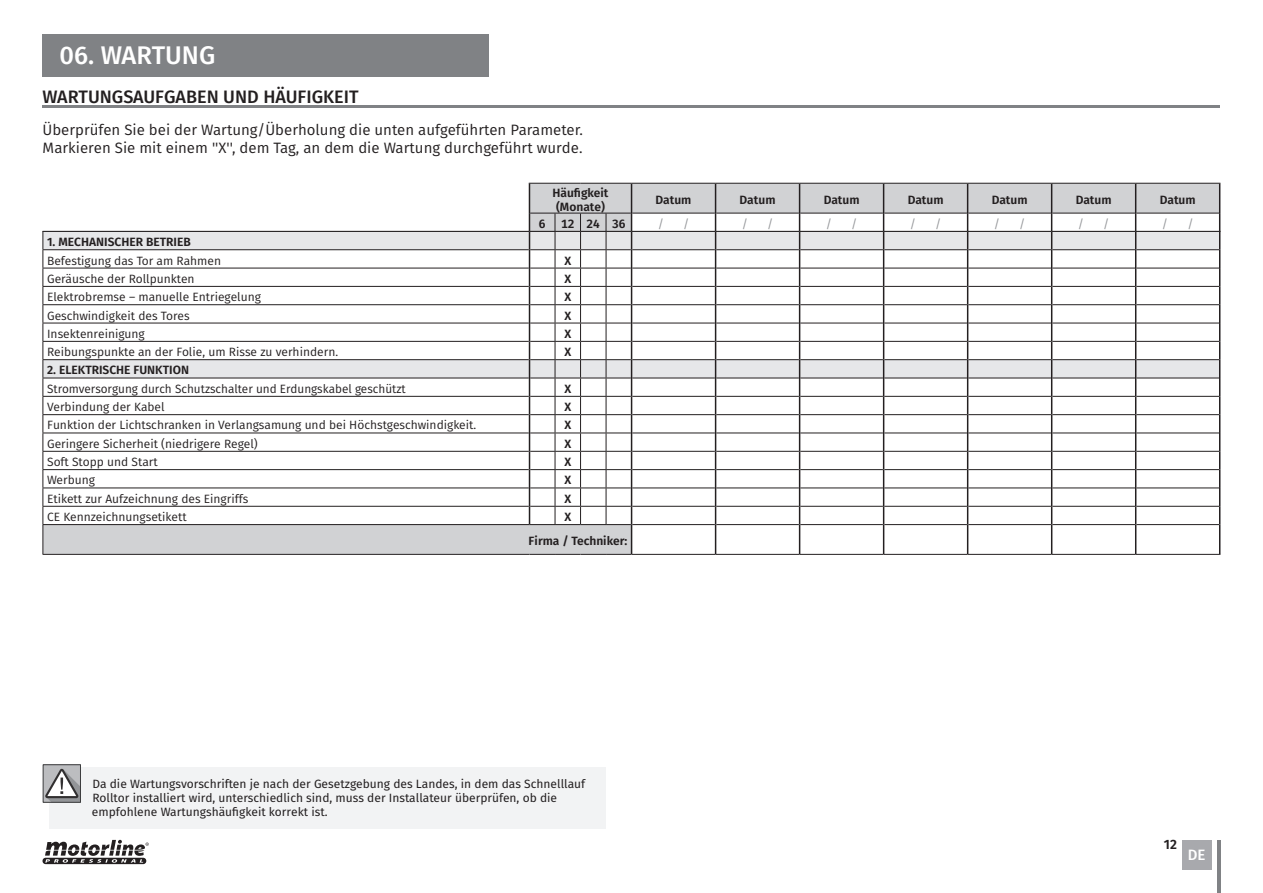
<style>
.page{position:relative;width:1263px;height:893px;background:#fff}
.page>*{position:absolute;margin:0;border:0;box-sizing:border-box;transform-origin:0 0}
.t1{font:500 25.5px "Fira Sans";color:#fff}
.t2{font:500 18px "Fira Sans";color:#231f20}
.legenda{font:15px "Fira Sans";color:#231f20}
.t3{font:500 15px "Fira Sans";color:#fff}
.t4{font:600 13.5px "Fira Sans";color:#231f20}
.t5{font:12px/18.3px "Fira Sans";color:#231f20}
.Paragraph_Style_2{font:12px/14.4px "Fira Sans";color:#231f20}
.t6{font:600 12px/14.4px "Fira Sans";color:#231f20}
.t7{font:12px "Fira Sans";color:#939598}
.s1{font-weight:600}
</style>
<div class="page">
<div style="left:43px;top:34px;width:446px;height:43px;background:#808285"></div>
<div style="left:1182px;top:840px;width:29px;height:29px;background:#a8a9ad"></div>
<hr style="left:1217px;top:840px;width:3px;height:53px;background:#808285">
<hr style="left:43px;top:105px;width:1177px;height:3px;background:#808285">
<svg style="left:43px;top:840px;width:106px;height:24px"></svg>
<div style="left:49px;top:768px;width:557px;height:61px;background:#f2f3f4"></div>
<div style="left:43px;top:764px;width:38px;height:38px;background:#bcbdc0"></div>
<svg style="left:45px;top:769px;width:34px;height:32px"></svg>
<div style="left:43px;top:764px;width:38px;height:39px;border:1px solid #3e3e3f"></div>
<svg style="left:43px;top:183px;width:486px;height:48px"></svg>
<div style="left:44px;top:232px;width:485px;height:17px;background:#e6e7e9"></div>
<svg style="left:44px;top:250px;width:485px;height:274px"></svg>
<div style="left:43px;top:525px;width:589px;height:29px;background:#d1d2d4"></div>
<hr style="left:43px;top:231px;width:486px;height:1px;background:#231f20">
<hr style="left:43px;top:249px;width:486px;height:1px;background:#231f20">
<hr style="left:43px;top:268px;width:486px;height:1px;background:#231f20">
<hr style="left:43px;top:286px;width:486px;height:1px;background:#231f20">
<hr style="left:43px;top:304px;width:486px;height:1px;background:#231f20">
<hr style="left:43px;top:323px;width:486px;height:1px;background:#231f20">
<hr style="left:43px;top:341px;width:486px;height:1px;background:#231f20">
<hr style="left:43px;top:359px;width:486px;height:1px;background:#231f20">
<hr style="left:43px;top:378px;width:486px;height:1px;background:#231f20">
<hr style="left:43px;top:396px;width:486px;height:1px;background:#231f20">
<hr style="left:43px;top:414px;width:486px;height:1px;background:#231f20">
<hr style="left:43px;top:433px;width:486px;height:1px;background:#231f20">
<hr style="left:43px;top:451px;width:486px;height:1px;background:#231f20">
<hr style="left:43px;top:469px;width:486px;height:1px;background:#231f20">
<hr style="left:43px;top:488px;width:486px;height:1px;background:#231f20">
<hr style="left:43px;top:506px;width:486px;height:1px;background:#231f20">
<hr style="left:43px;top:524px;width:486px;height:1px;background:#231f20">
<svg style="left:43px;top:232px;width:1px;height:322px"></svg>
<hr style="left:43px;top:554px;width:486px;height:1px;background:#231f20">
<svg style="left:529px;top:183px;width:691px;height:372px"></svg>
<p class="t1" style="left:60px;top:35px;width:157px">06. WARTUNG</p>
<p class="t2" style="left:43px;top:83px;width:318px">WARTUNGSAUFGABEN UND HÄUFIGKEIT</p>
<p class="legenda" style="left:43px;top:119px;width:542px">Überprüfen Sie bei der Wartung/Überholung die unten aufgeführten Parameter.</p>
<p class="legenda" style="left:43px;top:137px;width:541px">Markieren Sie mit einem ''X'', dem Tag, an dem die Wartung durchgeführt wurde.</p>
<p class="t6" style="left:552px;top:184px;width:58px">Häufigkeit (Monate)</p>
<p class="t6" style="left:656px;top:192px;width:37px">Datum</p>
<p class="t6" style="left:740px;top:192px;width:37px">Datum</p>
<p class="t6" style="left:824px;top:192px;width:37px">Datum</p>
<p class="t6" style="left:908px;top:192px;width:37px">Datum</p>
<p class="t6" style="left:992px;top:192px;width:37px">Datum</p>
<p class="t6" style="left:1076px;top:192px;width:37px">Datum</p>
<p class="t6" style="left:1160px;top:192px;width:37px">Datum</p>
<p class="t5" style="left:47px;top:233px;width:175px"><span class="s1">1. MECHANISCHER BETRIEB<br></span>Befestigung das Tor am Rahmen</p>
<p class="t6" style="left:539px;top:216px;width:8px">6</p>
<p class="t6" style="left:561px;top:216px;width:66px">12 24 36</p>
<p class="t7" style="left:658px;top:215px;width:8px">/</p>
<p class="t7" style="left:683px;top:215px;width:8px">/</p>
<p class="t7" style="left:742px;top:215px;width:8px">/</p>
<p class="t7" style="left:767px;top:215px;width:8px">/</p>
<p class="t7" style="left:826px;top:215px;width:8px">/</p>
<p class="t7" style="left:851px;top:215px;width:8px">/</p>
<p class="t7" style="left:910px;top:215px;width:8px">/</p>
<p class="t7" style="left:935px;top:215px;width:8px">/</p>
<p class="t7" style="left:994px;top:215px;width:8px">/</p>
<p class="t7" style="left:1019px;top:215px;width:8px">/</p>
<p class="t7" style="left:1078px;top:215px;width:8px">/</p>
<p class="t7" style="left:1103px;top:215px;width:8px">/</p>
<p class="t7" style="left:1162px;top:215px;width:8px">/</p>
<p class="t7" style="left:1187px;top:215px;width:8px">/</p>
<p class="t6" style="left:564px;top:252px;width:8px">X</p>
<p class="t5" style="left:47px;top:269px;width:149px">Geräusche der Rollpunkten</p>
<p class="t6" style="left:564px;top:271px;width:8px">X</p>
<p class="t5" style="left:47px;top:288px;width:215px">Elektrobremse – manuelle Entriegelung</p>
<p class="t6" style="left:564px;top:289px;width:8px">X</p>
<p class="t5" style="left:47px;top:306px;width:144px">Geschwindigkeit des Tores</p>
<p class="t6" style="left:564px;top:307px;width:8px">X</p>
<p class="t5" style="left:47px;top:324px;width:99px">Insektenreinigung</p>
<p class="t6" style="left:564px;top:326px;width:8px">X</p>
<p class="t5" style="left:47px;top:343px;width:292px">Reibungspunkte an der Folie, um Risse zu verhindern.</p>
<p class="t6" style="left:564px;top:344px;width:8px">X</p>
<p class="t5" style="left:47px;top:361px;width:360px"><span class="s1">2. ELEKTRISCHE FUNKTION<br></span>Stromversorgung durch Schutzschalter und Erdungskabel geschützt</p>
<p class="t6" style="left:564px;top:381px;width:8px">X</p>
<p class="t5" style="left:47px;top:397px;width:119px">Verbindung der Kabel</p>
<p class="t6" style="left:564px;top:399px;width:8px">X</p>
<p class="t5" style="left:47px;top:416px;width:431px">Funktion der Lichtschranken in Verlangsamung und bei Höchstgeschwindigkeit.</p>
<p class="t6" style="left:564px;top:417px;width:8px">X</p>
<p class="t5" style="left:47px;top:434px;width:212px">Geringere Sicherheit (niedrigere Regel)</p>
<p class="t6" style="left:564px;top:436px;width:8px">X</p>
<p class="t5" style="left:47px;top:452px;width:112px">Soft Stopp und Start</p>
<p class="t6" style="left:564px;top:454px;width:8px">X</p>
<p class="t5" style="left:47px;top:471px;width:49px">Werbung</p>
<p class="t6" style="left:564px;top:472px;width:8px">X</p>
<p class="t5" style="left:47px;top:489px;width:203px">Etikett zur Aufzeichnung des Eingriffs</p>
<p class="t6" style="left:564px;top:491px;width:8px">X</p>
<p class="t5" style="left:47px;top:507px;width:141px">CE Kennzeichnungsetikett</p>
<p class="t6" style="left:528px;top:504px;width:100px;line-height:24px;text-indent:36px">X<br>Firma / Techniker:</p>
<p class="Paragraph_Style_2" style="left:92px;top:776px;width:495px">Da die Wartungsvorschriften je nach der Gesetzgebung des Landes, in dem das Schnelllauf<br>Rolltor installiert wird, unterschiedlich sind, muss der Installateur überprüfen, ob die empfohlene Wartungshäufigkeit korrekt ist.</p>
<p class="t4" style="left:1164px;top:833px;width:15px">12</p>
<p class="t3" style="left:1188px;top:842px;width:19px">DE</p>
</div>
